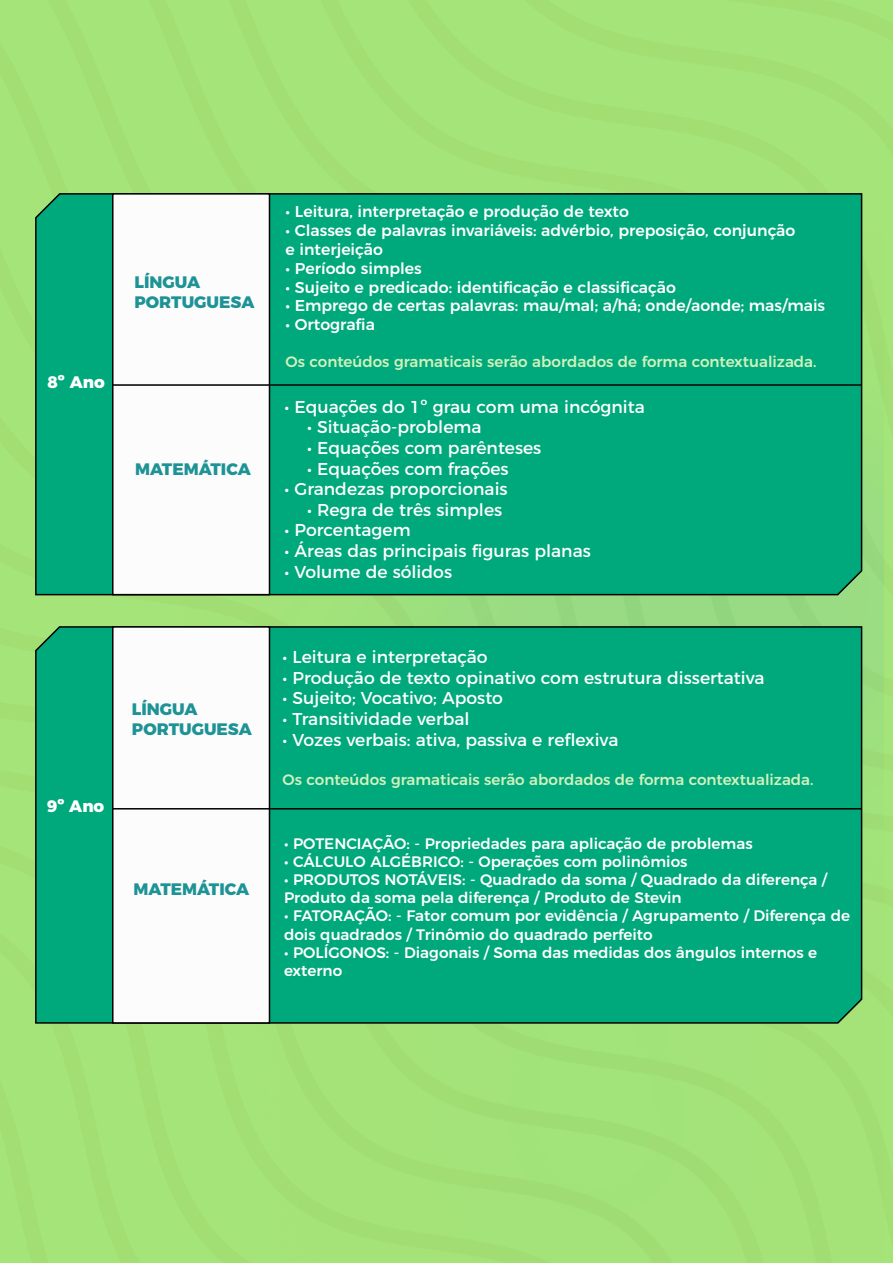
<style>
.page{position:relative;width:893px;height:1263px;background:#fff}
.page>*{position:absolute;margin:0;border:0;box-sizing:border-box;transform-origin:0 0}
.t1{font:17.25px "Montserrat";color:#fff}
.t2{font:800 16.65px/20px "Montserrat";color:#1e9396}
.t3{font:800 16.65px "Montserrat";color:#fff}
.t4{font:500 15.75px/18.9px "Montserrat";color:#fff}
.t5{font:500 15.15px/18.3px "Montserrat";color:#fff}
.t6{font:500 15.15px "Montserrat";color:#d2f1bc}
</style>
<div class="page">
<div style="left:34px;top:192px;width:829px;height:405px;background:#00a97c"></div>
<div style="left:112px;top:193px;width:158px;height:402px;background:#fcfcfc;border:2px solid #000"></div>
<hr style="left:113px;top:384px;width:749px;height:2px;background:#000">
<div style="left:34px;top:625px;width:829px;height:400px;background:#00a97c"></div>
<div style="left:112px;top:626px;width:158px;height:398px;background:#fcfcfc;border:2px solid #000"></div>
<hr style="left:113px;top:808px;width:749px;height:1px;background:#000">
<p class="t3" style="left:48px;top:369px;width:59px">8º Ano</p>
<p class="t2" style="left:134px;top:271px;width:121px">LÍNGUA<br>PORTUGUESA</p>
<p class="t2" style="left:135px;top:457px;width:117px">MATEMÁTICA</p>
<p class="t4" style="left:286px;top:201px;width:345px">• Leitura, interpretação e produção de texto</p>
<p class="t4" style="left:286px;top:220px;width:511px">• Classes de palavras invariáveis: advérbio, preposição, conjunção e interjeição</p>
<p class="t4" style="left:286px;top:257px;width:138px">• Período simples</p>
<p class="t4" style="left:286px;top:276px;width:392px">• Sujeito e predicado: identificação e classificação</p>
<p class="t4" style="left:286px;top:295px;width:541px">• Emprego de certas palavras: mau/mal; a/há; onde/aonde; mas/mais</p>
<p class="t4" style="left:286px;top:314px;width:91px">• Ortografia</p>
<p class="t6" style="left:286px;top:350px;width:532px">Os conteúdos gramaticais serão abordados de forma contextualizada.</p>
<p class="t1" style="left:285px;top:393px;width:362px">• Equações do 1º grau com uma incógnita</p>
<p class="t1" style="left:307px;top:413px;width:176px">• Situação-problema</p>
<p class="t1" style="left:307px;top:434px;width:236px">• Equações com parênteses</p>
<p class="t1" style="left:307px;top:455px;width:203px">• Equações com frações</p>
<p class="t1" style="left:285px;top:475px;width:225px">• Grandezas proporcionais</p>
<p class="t1" style="left:307px;top:496px;width:197px">• Regra de três simples</p>
<p class="t1" style="left:285px;top:516px;width:128px">• Porcentagem</p>
<p class="t1" style="left:285px;top:537px;width:308px">• Áreas das principais figuras planas</p>
<p class="t1" style="left:285px;top:558px;width:169px">• Volume de sólidos</p>
<p class="t3" style="left:47px;top:792px;width:59px">9º Ano</p>
<p class="t2" style="left:132px;top:698px;width:121px">LÍNGUA<br>PORTUGUESA</p>
<p class="t2" style="left:134px;top:878px;width:117px">MATEMÁTICA</p>
<p class="t1" style="left:283px;top:643px;width:207px">• Leitura e interpretação</p>
<p class="t1" style="left:283px;top:664px;width:484px">• Produção de texto opinativo com estrutura dissertativa</p>
<p class="t1" style="left:283px;top:684px;width:222px">• Sujeito; Vocativo; Aposto</p>
<p class="t1" style="left:283px;top:705px;width:189px">• Transitividade verbal</p>
<p class="t1" style="left:283px;top:726px;width:337px">• Vozes verbais: ativa, passiva e reflexiva</p>
<p class="t6" style="left:283px;top:767px;width:532px">Os conteúdos gramaticais serão abordados de forma contextualizada.</p>
<p class="t5" style="left:284px;top:833px;width:470px">• POTENCIAÇÃO: - Propriedades para aplicação de problemas</p>
<p class="t5" style="left:284px;top:851px;width:405px">• CÁLCULO ALGÉBRICO: - Operações com polinômios</p>
<p class="t5" style="left:284px;top:869px;width:544px">• PRODUTOS NOTÁVEIS: - Quadrado da soma / Quadrado da diferença /<br>Produto da soma pela diferença / Produto de Stevin</p>
<p class="t5" style="left:284px;top:906px;width:568px">• FATORAÇÃO: - Fator comum por evidência / Agrupamento / Diferença de dois quadrados / Trinômio do quadrado perfeito</p>
<p class="t5" style="left:284px;top:942px;width:535px">• POLÍGONOS: - Diagonais / Soma das medidas dos ângulos internos e externo</p>
</div>
